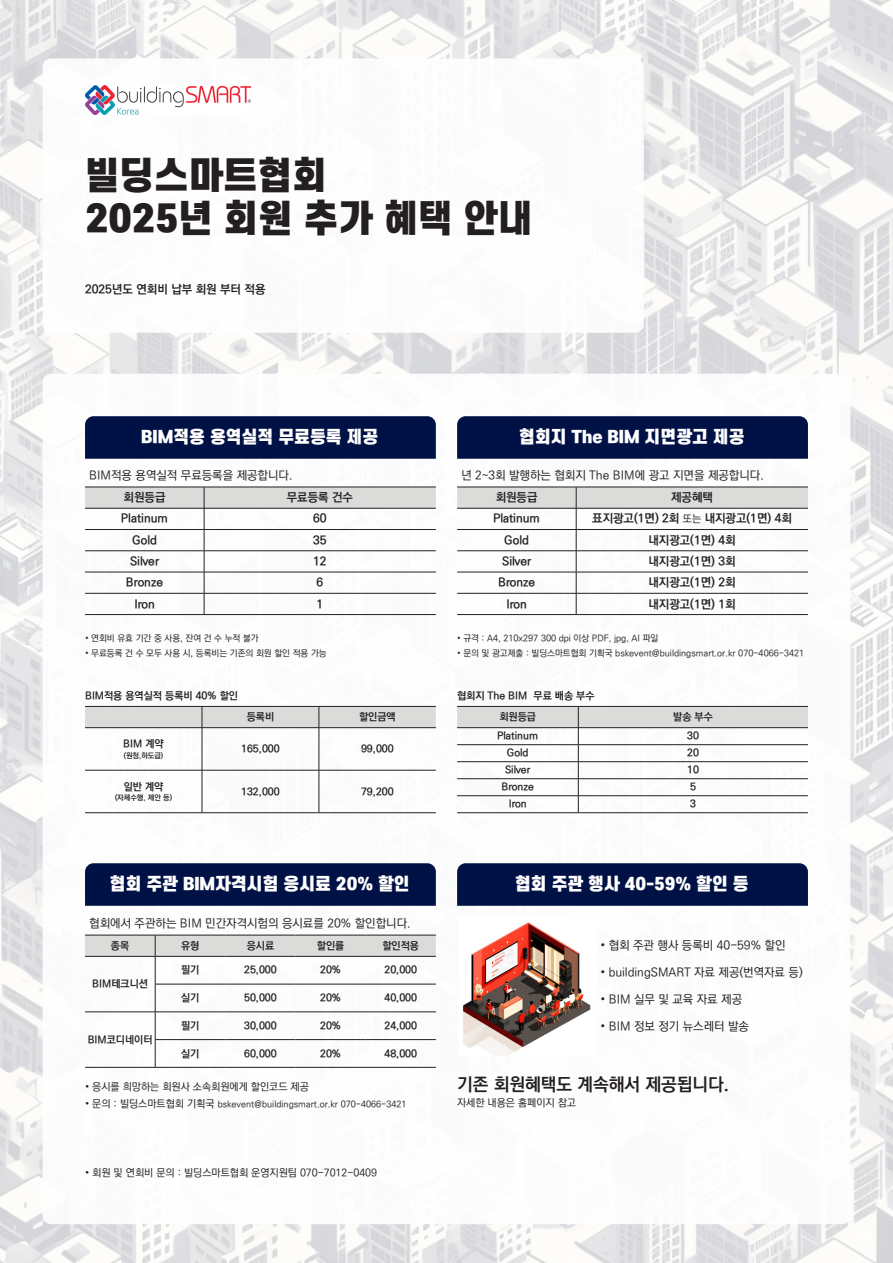
<style>
.page{position:relative;width:893px;height:1263px;background:#fff}
.page>*{position:absolute;margin:0;border:0;box-sizing:border-box;transform-origin:0 0}
.t1{font:900 36px "S Core Dream 9";color:#231f20}
.t2{font:18px "Ko Pub Dotum PB";color:#231f20}
.t3{font:900 16.5px "S Core Dream 9";color:#fff}
.t4{font:12px "Ko Pub Dotum PB";color:#231f20}
.t5{font:12px "Ko Pub Dotum PM";color:#231f20}
.t6{font:10.5px "Ko Pub Dotum PB";color:#231f20}
.t7{font:10.5px "Ko Pub Dotum PM";color:#231f20}
.t8{font:9px "Ko Pub Dotum PM";color:#231f20}
.t9{font:7.5px "Ko Pub Dotum PB";color:#231f20}
.s1{font-family:"Ko Pub Dotum PM";font-size:10.5px}
.s2{font-size:10.5px}
</style>
<div class="page">
<img style="left:0;top:0;width:893px;height:1263px">
<div style="left:43px;top:374px;width:807px;height:850px;background:#fff;border-radius:9px"></div>
<div style="left:43px;top:58px;width:601px;height:275px;background:#fff;border-radius:9px"></div>
<div style="left:85px;top:416px;width:351px;height:43px;background:#001145"></div>
<div style="left:85px;top:863px;width:351px;height:43px;background:#001145"></div>
<div style="left:457px;top:416px;width:351px;height:43px;background:#001145"></div>
<div style="left:457px;top:863px;width:351px;height:43px;background:#001145"></div>
<img style="left:85px;top:85px;width:166px;height:30px">
<svg style="left:85px;top:487px;width:351px;height:127px"></svg>
<hr style="left:85px;top:614px;width:119px;height:1px;background:#231f20">
<hr style="left:204px;top:614px;width:232px;height:1px;background:#231f20">
<svg style="left:457px;top:706px;width:351px;height:106px"></svg>
<hr style="left:457px;top:812px;width:121px;height:1px;background:#231f20">
<hr style="left:578px;top:812px;width:230px;height:1px;background:#231f20">
<svg style="left:85px;top:935px;width:351px;height:132px"></svg>
<hr style="left:225px;top:1039px;width:71px;height:1px;background:#231f20">
<hr style="left:296px;top:1039px;width:70px;height:1px;background:#231f20">
<hr style="left:366px;top:1039px;width:70px;height:1px;background:#231f20">
<hr style="left:85px;top:1067px;width:70px;height:1px;background:#231f20">
<hr style="left:155px;top:1067px;width:70px;height:1px;background:#231f20">
<hr style="left:225px;top:1067px;width:71px;height:1px;background:#231f20">
<hr style="left:296px;top:1067px;width:70px;height:1px;background:#231f20">
<hr style="left:366px;top:1067px;width:70px;height:1px;background:#231f20">
<svg style="left:457px;top:487px;width:351px;height:127px"></svg>
<hr style="left:457px;top:614px;width:119px;height:1px;background:#231f20">
<hr style="left:576px;top:614px;width:232px;height:1px;background:#231f20">
<div style="left:85px;top:706px;width:351px;height:21px;background:#dbdcda"></div>
<hr style="left:85px;top:727px;width:117px;height:1px;background:#231f20">
<hr style="left:202px;top:727px;width:117px;height:1px;background:#231f20">
<hr style="left:202px;top:728px;width:1px;height:42px;background:#231f20">
<hr style="left:319px;top:727px;width:117px;height:1px;background:#231f20">
<hr style="left:319px;top:728px;width:1px;height:42px;background:#231f20">
<hr style="left:85px;top:770px;width:117px;height:1px;background:#231f20">
<hr style="left:202px;top:770px;width:117px;height:1px;background:#231f20">
<hr style="left:202px;top:770px;width:1px;height:42px;background:#231f20">
<hr style="left:319px;top:770px;width:117px;height:1px;background:#231f20">
<hr style="left:319px;top:770px;width:1px;height:42px;background:#231f20">
<hr style="left:85px;top:812px;width:117px;height:1px;background:#231f20">
<hr style="left:202px;top:812px;width:117px;height:1px;background:#231f20">
<hr style="left:319px;top:812px;width:117px;height:1px;background:#231f20">
<img style="left:462px;top:922px;width:129px;height:133px">
<p class="t1" style="left:85px;top:149px;width:243px">빌딩스마트협회</p>
<p class="t1" style="left:85px;top:193px;width:449px">2025년 회원 추가 혜택 안내</p>
<p class="t4" style="left:85px;top:284px;width:182px">2025년도 연회비 납부 회원 부터 적용</p>
<p class="t3" style="left:141px;top:425px;width:239px">BIM적용 용역실적 무료등록 제공</p>
<p class="t5" style="left:89px;top:469px;width:205px">BIM적용 용역실적 무료등록을 제공합니다.</p>
<p class="t3" style="left:519px;top:425px;width:227px">협회지 The BIM 지면광고 제공</p>
<p class="t5" style="left:461px;top:469px;width:304px">년 2~3회 발행하는 협회지 The BIM에 광고 지면을 제공합니다.</p>
<p class="t4" style="left:124px;top:491px;width:43px">회원등급</p>
<p class="t4" style="left:287px;top:491px;width:68px">무료등록 건수</p>
<p class="t4" style="left:121px;top:513px;width:49px">Platinum</p>
<p class="t4" style="left:313px;top:513px;width:15px">60</p>
<p class="t4" style="left:132px;top:534px;width:26px">Gold</p>
<p class="t4" style="left:313px;top:534px;width:15px">35</p>
<p class="t4" style="left:130px;top:555px;width:31px">Silver</p>
<p class="t4" style="left:313px;top:555px;width:15px">12</p>
<p class="t4" style="left:126px;top:576px;width:39px">Bronze</p>
<p class="t4" style="left:317px;top:576px;width:8px">6</p>
<p class="t4" style="left:134px;top:598px;width:22px">Iron</p>
<p class="t4" style="left:317px;top:598px;width:8px">1</p>
<p class="t4" style="left:496px;top:491px;width:43px">회원등급</p>
<p class="t4" style="left:671px;top:491px;width:43px">제공혜택</p>
<p class="t4" style="left:493px;top:513px;width:49px">Platinum</p>
<p class="t4" style="left:592px;top:513px;width:201px">표지광고(1면) 2회 <span class="s1">또는</span> 내지광고(1면) 4회</p>
<p class="t4" style="left:504px;top:534px;width:26px">Gold</p>
<p class="t4" style="left:648px;top:534px;width:89px">내지광고(1면) 4회</p>
<p class="t4" style="left:502px;top:555px;width:31px">Silver</p>
<p class="t4" style="left:648px;top:555px;width:89px">내지광고(1면) 3회</p>
<p class="t4" style="left:498px;top:576px;width:39px">Bronze</p>
<p class="t4" style="left:648px;top:576px;width:89px">내지광고(1면) 2회</p>
<p class="t4" style="left:506px;top:598px;width:22px">Iron</p>
<p class="t4" style="left:648px;top:598px;width:89px">내지광고(1면) 1회</p>
<p class="t8" style="left:85px;top:633px;width:175px">• 연회비 유효 기간 중 사용, 잔여 건 수 누적 불가</p>
<p class="t8" style="left:85px;top:648px;width:243px">• 무료등록 건 수 모두 사용 시, 등록비는 기존의 회원 할인 적용 가능</p>
<p class="t8" style="left:457px;top:633px;width:203px">• 규격 : A4, 210x297 300 dpi 이상 PDF, jpg, AI 파일</p>
<p class="t8" style="left:457px;top:648px;width:349px">• 문의 및 광고제출 : 빌딩스마트협회 기획국 bskevent@buildingsmart.or.kr 070-4066-3421</p>
<p class="t6" style="left:85px;top:690px;width:154px">BIM적용 용역실적 등록비 40% 할인</p>
<p class="t6" style="left:457px;top:690px;width:139px">협회지 The BIM 무료 배송 부수</p>
<p class="t6" style="left:123px;top:739px;width:42px">BIM 계약</p>
<p class="t9" style="left:124px;top:751px;width:41px">(원청,하도급)</p>
<p class="t6" style="left:124px;top:781px;width:41px">일반 계약</p>
<p class="t9" style="left:115px;top:794px;width:59px">(자체수행, 제안 등)</p>
<p class="t6" style="left:247px;top:712px;width:29px">등록비</p>
<p class="t6" style="left:359px;top:712px;width:38px">할인금액</p>
<p class="t6" style="left:241px;top:743px;width:40px">165,000</p>
<p class="t6" style="left:361px;top:743px;width:34px">99,000</p>
<p class="t6" style="left:241px;top:786px;width:40px">132,000</p>
<p class="t6" style="left:361px;top:786px;width:34px">79,200</p>
<p class="t3" style="left:110px;top:872px;width:301px">협회 주관 BIM자격시험 응시료 20% 할인</p>
<p class="t5" style="left:89px;top:917px;width:323px">협회에서 주관하는 BIM 민간자격시험의 응시료를 20% 할인합니다.</p>
<p class="t6" style="left:111px;top:940px;width:20px">종목</p>
<p class="t6" style="left:181px;top:940px;width:20px">유형</p>
<p class="t6" style="left:247px;top:940px;width:29px">응시료</p>
<p class="t6" style="left:317px;top:940px;width:29px">할인률</p>
<p class="t6" style="left:382px;top:940px;width:38px">할인적용</p>
<p class="t6" style="left:92px;top:979px;width:57px">BIM테크니션</p>
<p class="t6" style="left:181px;top:965px;width:20px">필기</p>
<p class="t6" style="left:244px;top:965px;width:34px">25,000</p>
<p class="t6" style="left:320px;top:965px;width:23px">20%</p>
<p class="t6" style="left:384px;top:965px;width:34px">20,000</p>
<p class="t6" style="left:181px;top:992px;width:20px">실기</p>
<p class="t6" style="left:244px;top:992px;width:34px">50,000</p>
<p class="t6" style="left:320px;top:992px;width:23px">20%</p>
<p class="t6" style="left:384px;top:992px;width:34px">40,000</p>
<p class="t6" style="left:88px;top:1034px;width:66px">BIM코디네이터</p>
<p class="t6" style="left:181px;top:1020px;width:20px">필기</p>
<p class="t6" style="left:244px;top:1020px;width:34px">30,000</p>
<p class="t6" style="left:320px;top:1020px;width:23px">20%</p>
<p class="t6" style="left:384px;top:1020px;width:34px">24,000</p>
<p class="t6" style="left:181px;top:1048px;width:20px">실기</p>
<p class="t6" style="left:244px;top:1048px;width:34px">60,000</p>
<p class="t6" style="left:320px;top:1048px;width:23px">20%</p>
<p class="t6" style="left:384px;top:1048px;width:34px">48,000</p>
<p class="t7" style="left:85px;top:1082px;width:225px">• 응시를 희망하는 회원사 소속회원에게 할인코드 제공</p>
<p class="t8" style="left:85px;top:1099px;width:323px"><span class="s2">• 문의 : 빌딩스마트협회 기획국</span> bskevent@buildingsmart.or.kr 070-4066-3421</p>
<p class="t7" style="left:85px;top:1167px;width:293px">• 회원 및 연회비 문의 : 빌딩스마트협회 운영지원팀 070-7012-0409</p>
<p class="t6" style="left:499px;top:712px;width:38px">회원등급</p>
<p class="t6" style="left:673px;top:712px;width:41px">발송 부수</p>
<p class="t6" style="left:497px;top:731px;width:43px">Platinum</p>
<p class="t6" style="left:687px;top:731px;width:13px">30</p>
<p class="t6" style="left:507px;top:748px;width:23px">Gold</p>
<p class="t6" style="left:687px;top:748px;width:13px">20</p>
<p class="t6" style="left:505px;top:765px;width:27px">Silver</p>
<p class="t6" style="left:687px;top:765px;width:13px">10</p>
<p class="t6" style="left:501px;top:782px;width:34px">Bronze</p>
<p class="t6" style="left:690px;top:782px;width:7px">5</p>
<p class="t6" style="left:509px;top:799px;width:19px">Iron</p>
<p class="t6" style="left:690px;top:799px;width:7px">3</p>
<p class="t3" style="left:515px;top:872px;width:235px">협회 주관 행사 40-59% 할인 등</p>
<p class="t5" style="left:600px;top:940px;width:187px">• 협회 주관 행사 등록비 40-59% 할인</p>
<p class="t5" style="left:600px;top:966px;width:204px">• buildingSMART 자료 제공(번역자료 등)</p>
<p class="t5" style="left:600px;top:993px;width:143px">• BIM 실무 및 교육 자료 제공</p>
<p class="t5" style="left:600px;top:1020px;width:150px">• BIM 정보 정기 뉴스레터 발송</p>
<p class="t2" style="left:457px;top:1076px;width:274px">기존 회원혜택도 계속해서 제공됩니다.</p>
<p class="t7" style="left:457px;top:1097px;width:121px">자세한 내용은 홈페이지 참고</p>
</div>
